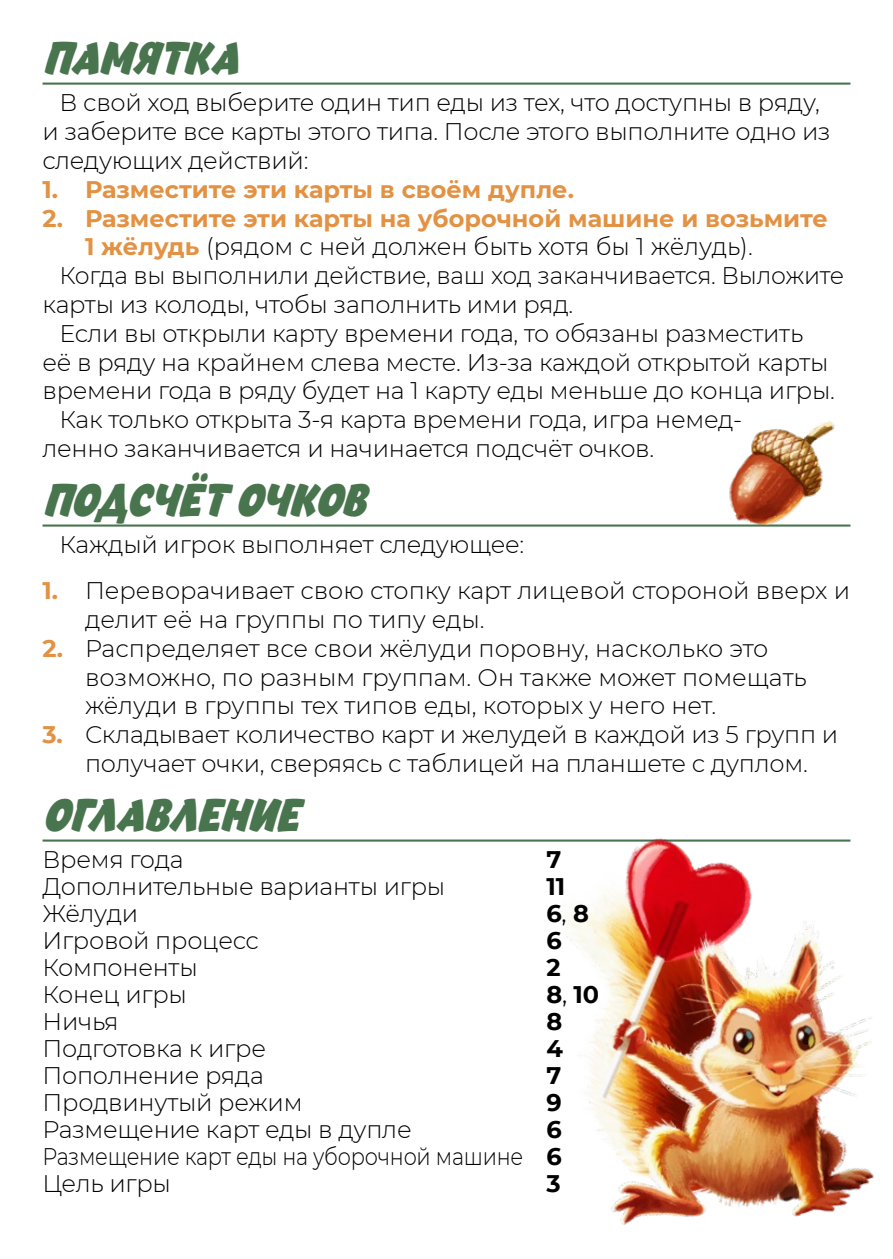
<style>
.page{position:relative;width:893px;height:1259px;background:#fff}
.page>*{position:absolute;margin:0;border:0;box-sizing:border-box;transform-origin:0 0}
.t1{font:italic 700 45px "Chekharda";color:#49754e;scale:.84 1}
.t2{font:300 24px/28.8px "Montserrat";letter-spacing:-.01em;color:#000}
.t3{font:700 24px "Montserrat";color:#e39142}
.t4{font:300 24px/27px "Montserrat";letter-spacing:-.01em;color:#000;text-align:justify;scale:.87 1}
.t5{font:700 24px "Montserrat";color:#000}
.s1{font-weight:700;color:#e39142}
.s2{font-weight:400}
.s3{font-weight:700}
</style>
<div class="page">
<hr style="left:43px;top:83px;width:807px;height:2px;background:#49754e">
<hr style="left:43px;top:524px;width:807px;height:2px;background:#49754e">
<hr style="left:43px;top:839px;width:807px;height:2px;background:#49754e">
<img style="left:472px;top:838px;width:402px;height:387px">
<img style="left:687px;top:421px;width:164px;height:106px">
<h1 class="t1" style="left:43px;top:27px;width:252px">ПАМЯТКА</h1>
<p class="t2" style="left:43px;top:88px;width:790px;text-indent:17px">В свой ход выберите один тип еды из тех, что доступны в ряду, и заберите все карты этого типа. После этого выполните одно из следующих действий:</p>
<p class="t3" style="left:43px;top:172px;width:533px">1. Разместите эти карты в своём дупле.</p>
<p class="t3" style="left:43px;top:201px;width:787px">2. Разместите эти карты на уборочной машине и возьмите</p>
<p class="t2" style="left:85px;top:232px;width:669px"><span class="s1">1 жёлудь</span> (рядом с ней должен быть хотя бы 1 жёлудь).</p>
<p class="t2" style="left:60px;top:260px;width:786px">Когда вы выполнили действие, ваш ход заканчивается. Выложите</p>
<p class="t2" style="left:43px;top:289px;width:532px">карты из колоды, чтобы заполнить ими ряд.</p>
<p class="t2" style="left:60px;top:318px;width:745px">Если вы открыли карту времени года, то обязаны разместить</p>
<p class="t2" style="left:43px;top:347px;width:787px">её в ряду на крайнем слева месте. Из-за каждой открытой карты</p>
<p class="t2" style="left:43px;top:376px;width:794px">времени года в ряду будет на 1 карту еды меньше до конца игры.</p>
<p class="t2" style="left:60px;top:404px;width:684px">Как только открыта 3-я карта времени года, игра немед-</p>
<p class="t2" style="left:43px;top:433px;width:613px">ленно заканчивается и начинается подсчёт очков.</p>
<h1 class="t1" style="left:43px;top:469px;width:402px">ПОДСЧЁТОЧКОВ</h1>
<p class="t2" style="left:60px;top:529px;width:466px">Каждый игрок выполняет следующее:</p>
<p class="t2" style="left:85px;top:575px;width:766px;text-indent:-43px"><span class="s1">1.</span> Переворачивает свою стопку карт лицевой стороной вверх и делит её на группы по типу еды.</p>
<p class="t2" style="left:85px;top:633px;width:723px;text-indent:-43px"><span class="s1">2.</span> Распределяет все свои жёлуди поровну, насколько это возможно, по разным группам. Он также может помещать жёлуди в группы тех типов еды, которых у него нет.</p>
<p class="t2" style="left:43px;top:719px;width:797px;text-align:center"><span class="s1">3.</span> Складывает количество карт и желудей в каждой из 5 групп и получает очки, сверяясь с таблицей на планшете с дуплом.</p>
<h1 class="t1" style="left:43px;top:784px;width:324px">ОГЛАВЛЕНИЕ</h1>
<p class="t2" style="left:43px;top:844px;width:143px">Время года</p>
<p class="t5" style="left:547px;top:842px;width:16px">7</p>
<p class="t2" style="left:43px;top:871px;width:404px">Дополнительные варианты игры</p>
<p class="t5" style="left:547px;top:869px;width:20px">11</p>
<p class="t2" style="left:43px;top:898px;width:97px">Жёлуди</p>
<p class="t5" style="left:547px;top:896px;width:44px">6<span class="s2">,</span> 8</p>
<p class="t2" style="left:43px;top:925px;width:218px">Игровой процесс</p>
<p class="t5" style="left:547px;top:923px;width:17px">6</p>
<p class="t2" style="left:43px;top:952px;width:157px">Компоненты</p>
<p class="t5" style="left:547px;top:950px;width:16px">2</p>
<p class="t2" style="left:43px;top:979px;width:146px">Конец игры</p>
<p class="t5" style="left:547px;top:977px;width:54px">8<span class="s2">,</span> 10</p>
<p class="t2" style="left:43px;top:1006px;width:78px">Ничья</p>
<p class="t5" style="left:547px;top:1004px;width:17px">8</p>
<p class="t2" style="left:43px;top:1033px;width:225px">Подготовка к игре</p>
<p class="t5" style="left:547px;top:1031px;width:18px">4</p>
<p class="t2" style="left:43px;top:1060px;width:223px">Пополнение ряда</p>
<p class="t5" style="left:547px;top:1058px;width:16px">7</p>
<p class="t2" style="left:43px;top:1087px;width:262px">Продвинутый режим</p>
<p class="t5" style="left:547px;top:1085px;width:17px">9</p>
<p class="t2" style="left:43px;top:1114px;width:371px">Размещение карт еды в дупле</p>
<p class="t4" style="left:43px;top:1115px;width:598px;text-indent:504px"><span class="s3">6<br></span>Размещение карт еды на уборочной машине <span class="s3">6<br></span>Цель игры</p>
<p class="t5" style="left:547px;top:1166px;width:16px">3</p>
</div>
